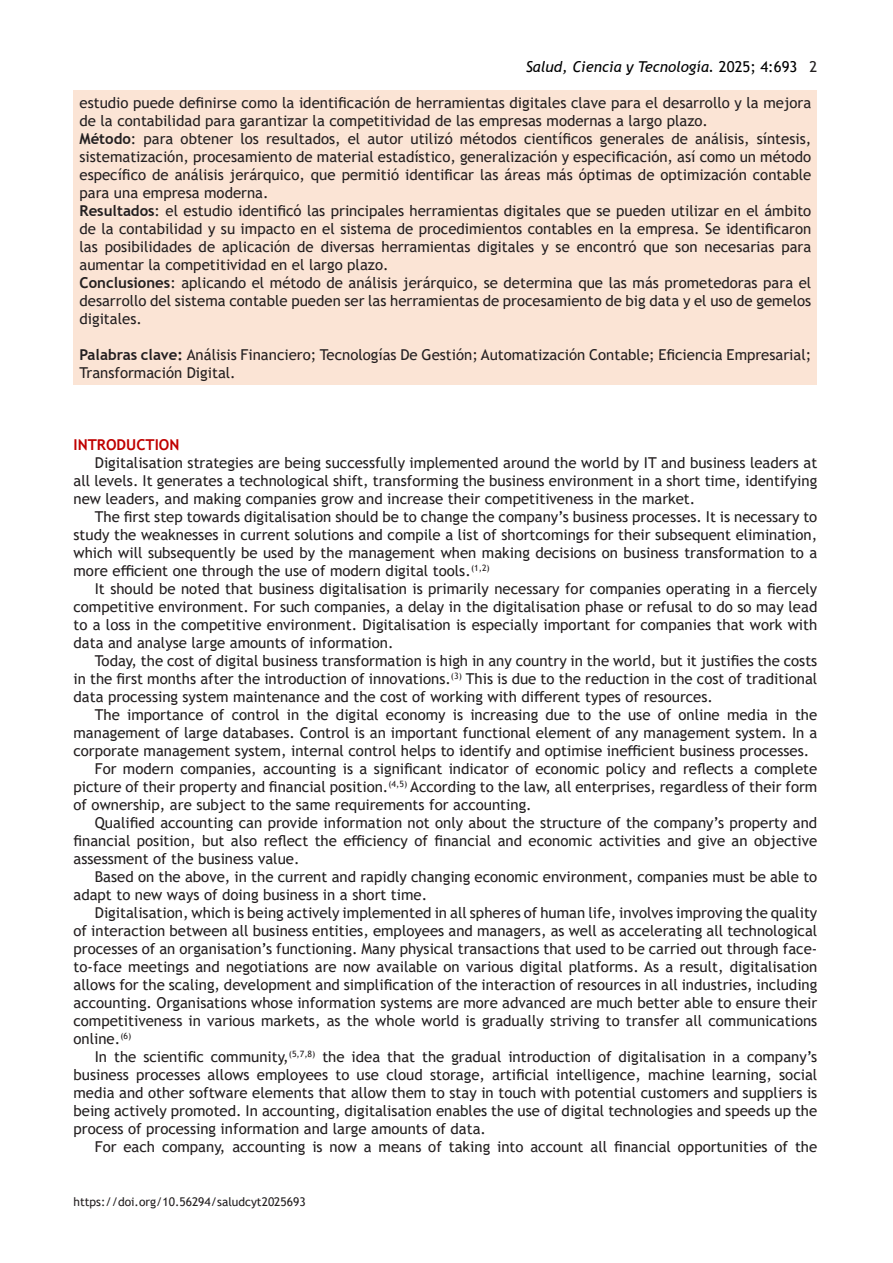
<style>
.page{position:relative;width:893px;height:1263px;background:#fff}
.page>*{position:absolute;margin:0;border:0;box-sizing:border-box;transform-origin:0 0}
.t1{font:15px/18px "Trebuchet MS";color:#231f20;text-align:justify}
.t2{font:italic 15px "Trebuchet MS";color:#000}
.t3{font:700 15px "Trebuchet MS";color:#c00000}
.t4{font:12px "Trebuchet MS";color:#231f20}
.s1{font-style:normal}
.s2{font-style:normal;color:#231f20}
.s3{font-weight:700}
</style>
<div class="page">
<div style="left:74px;top:90px;width:743px;height:294px;background:#fbe4d5"></div>
<p class="t2" style="left:526px;top:58px;width:293px">Salud, Ciencia y Tecnología. <span class="s1">2025; 4:693</span> <span class="s2">2</span></p>
<p class="t1" style="left:80px;top:94px;width:733px">estudio puede definirse como la identificación de herramientas digitales clave para el desarrollo y la mejora de la contabilidad para garantizar la competitividad de las empresas modernas a largo plazo.</p>
<p class="t1" style="left:80px;top:130px;width:733px"><span class="s3">Método</span>: para obtener los resultados, el autor utilizó métodos científicos generales de análisis, síntesis, sistematización, procesamiento de material estadístico, generalización y especificación, así como un método específico de análisis jerárquico, que permitió identificar las áreas más óptimas de optimización contable para una empresa moderna.</p>
<p class="t1" style="left:80px;top:202px;width:733px"><span class="s3">Resultados</span>: el estudio identificó las principales herramientas digitales que se pueden utilizar en el ámbito de la contabilidad y su impacto en el sistema de procedimientos contables en la empresa. Se identificaron las posibilidades de aplicación de diversas herramientas digitales y se encontró que son necesarias para aumentar la competitividad en el largo plazo.</p>
<p class="t1" style="left:80px;top:274px;width:733px"><span class="s3">Conclusiones</span>: aplicando el método de análisis jerárquico, se determina que las más prometedoras para el desarrollo del sistema contable pueden ser las herramientas de procesamiento de big data y el uso de gemelos digitales.</p>
<p class="t1" style="left:80px;top:346px;width:733px"><span class="s3">Palabras clave:</span> Análisis Financiero; Tecnologías De Gestión; Automatización Contable; Eficiencia Empresarial;<br>Transformación Digital.</p>
<p class="t3" style="left:74px;top:435px;width:107px">INTRODUCTION</p>
<p class="t1" style="left:74px;top:454px;width:745px;text-indent:21px">Digitalisation strategies are being successfully implemented around the world by IT and business leaders at all levels. It generates a technological shift, transforming the business environment in a short time, identifying new leaders, and making companies grow and increase their competitiveness in the market.</p>
<p class="t1" style="left:74px;top:508px;width:745px;text-indent:21px">The first step towards digitalisation should be to change the company’s business processes. It is necessary to study the weaknesses in current solutions and compile a list of shortcomings for their subsequent elimination, which will subsequently be used by the management when making decisions on business transformation to a more efficient one through the use of modern digital tools.<sup>(1,2)</sup></p>
<p class="t1" style="left:74px;top:580px;width:745px;text-indent:21px">It should be noted that business digitalisation is primarily necessary for companies operating in a fiercely competitive environment. For such companies, a delay in the digitalisation phase or refusal to do so may lead to a loss in the competitive environment. Digitalisation is especially important for companies that work with data and analyse large amounts of information.</p>
<p class="t1" style="left:74px;top:652px;width:745px;text-indent:21px">Today, the cost of digital business transformation is high in any country in the world, but it justifies the costs in the first months after the introduction of innovations.<sup>(3)</sup> This is due to the reduction in the cost of traditional data processing system maintenance and the cost of working with different types of resources.</p>
<p class="t1" style="left:74px;top:706px;width:745px;text-indent:21px">The importance of control in the digital economy is increasing due to the use of online media in the management of large databases. Control is an important functional element of any management system. In a corporate management system, internal control helps to identify and optimise inefficient business processes.</p>
<p class="t1" style="left:74px;top:760px;width:745px;text-indent:21px">For modern companies, accounting is a significant indicator of economic policy and reflects a complete picture of their property and financial position.<sup>(4,5)</sup> According to the law, all enterprises, regardless of their form of ownership, are subject to the same requirements for accounting.</p>
<p class="t1" style="left:74px;top:814px;width:745px;text-indent:21px">Qualified accounting can provide information not only about the structure of the company’s property and financial position, but also reflect the efficiency of financial and economic activities and give an objective assessment of the business value.</p>
<p class="t1" style="left:74px;top:868px;width:745px;text-indent:21px">Based on the above, in the current and rapidly changing economic environment, companies must be able to adapt to new ways of doing business in a short time.</p>
<p class="t1" style="left:74px;top:904px;width:745px;text-indent:21px">Digitalisation, which is being actively implemented in all spheres of human life, involves improving the quality of interaction between all business entities, employees and managers, as well as accelerating all technological processes of an organisation’s functioning. Many physical transactions that used to be carried out through face&shy;to-face meetings and negotiations are now available on various digital platforms. As a result, digitalisation allows for the scaling, development and simplification of the interaction of resources in all industries, including accounting. Organisations whose information systems are more advanced are much better able to ensure their competitiveness in various markets, as the whole world is gradually striving to transfer all communications online.<sup>(6)</sup></p>
<p class="t1" style="left:74px;top:1048px;width:745px;text-indent:21px">In the scientific community,<sup>(5,7,8)</sup> the idea that the gradual introduction of digitalisation in a company’s business processes allows employees to use cloud storage, artificial intelligence, machine learning, social media and other software elements that allow them to stay in touch with potential customers and suppliers is being actively promoted. In accounting, digitalisation enables the use of digital technologies and speeds up the process of processing information and large amounts of data.</p>
<p class="t1" style="left:95px;top:1138px;width:724px">For each company, accounting is now a means of taking into account all financial opportunities of the</p>
<p class="t4" style="left:74px;top:1194px;width:234px">https://doi.org/10.56294/saludcyt2025693</p>
</div>
